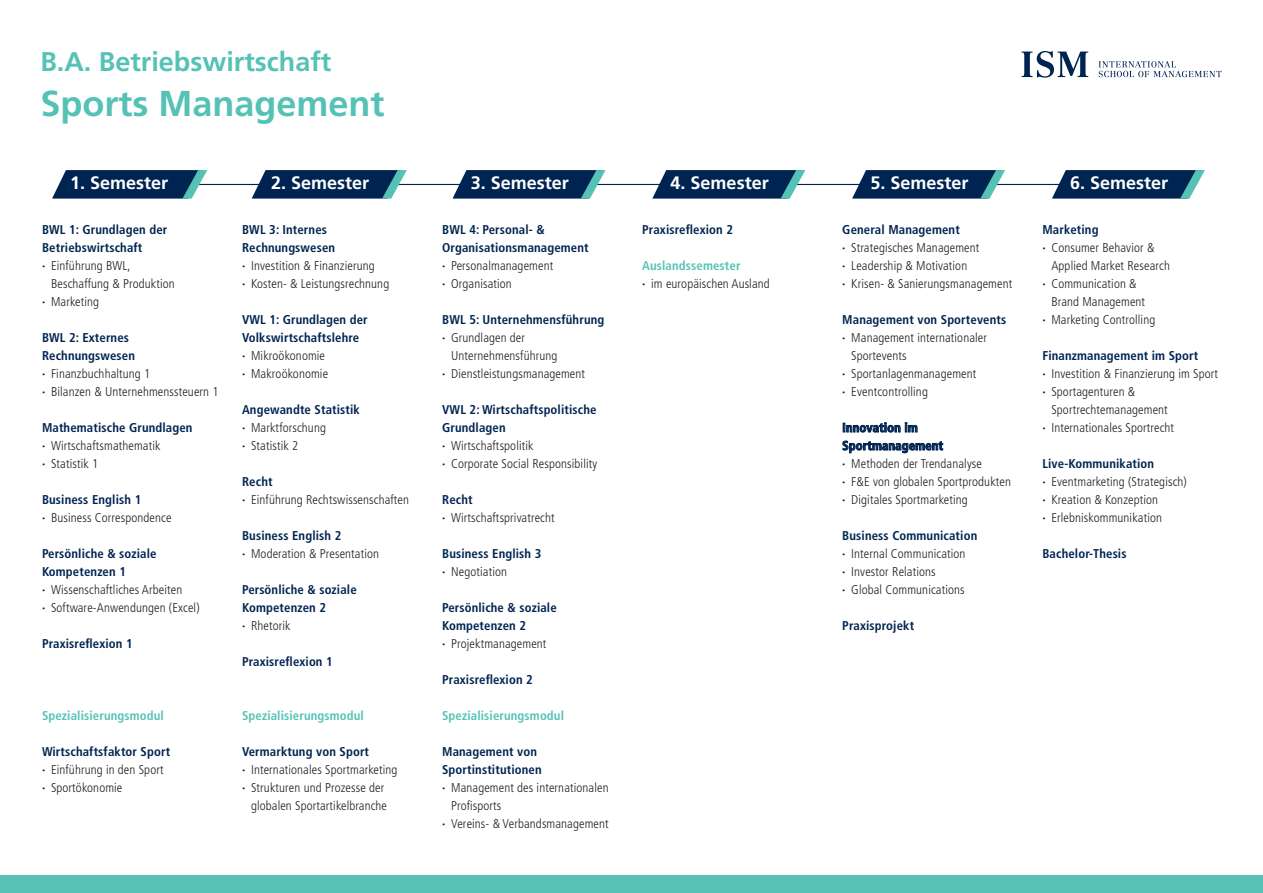
<style>
.page{position:relative;width:1263px;height:893px;background:#fff}
.page>*{position:absolute;margin:0;border:0;box-sizing:border-box;transform-origin:0 0}
.t1{font:700 36px "Frutiger LT Com";color:#55c2b5}
.t2{font:700 27px "Frutiger LT Com";color:#55c2b5}
.t3{font:700 18px "Frutiger LT Com";color:#fff}
.t4{font:300 condensed 12.75px/18px "Frutiger LT Std";letter-spacing:.01em;color:#231f20}
.t5{font:700 condensed 12.75px/18px "Frutiger LT Std";letter-spacing:.01em;color:#002451}
.t6{font:700 condensed 12.75px "Frutiger LT Std";letter-spacing:.01em;color:#55c2b5}
.s1{color:#231f20}
.s2{font-weight:300;color:#231f20}
.s3{font-weight:700}
.s4{font-weight:700;color:#002451}
.s5{font-weight:700;color:#55c2b5}
</style>
<div class="page">
<hr style="left:64px;top:184px;width:1063px;height:1px;background:#002451">
<svg style="left:52px;top:170px;width:155px;height:29px;background:#204469"></svg>
<svg style="left:252px;top:170px;width:155px;height:29px;background:#1f4469"></svg>
<svg style="left:452px;top:170px;width:154px;height:29px;background:#21456a"></svg>
<svg style="left:652px;top:170px;width:153px;height:29px;background:#204469"></svg>
<svg style="left:852px;top:170px;width:153px;height:29px;background:#204469"></svg>
<svg style="left:1052px;top:170px;width:153px;height:29px;background:#204569"></svg>
<div style="left:0;top:876px;width:1263px;height:17px;background:#55c2b5"></div>
<svg style="left:1021px;top:51px;width:67px;height:27px"></svg>
<svg style="left:1098px;top:61px;width:123px;height:16px"></svg>
<h2 class="t2" style="left:40px;top:46px;width:293px">B.A. Betriebswirtschaft</h2>
<h1 class="t1" style="left:40px;top:83px;width:346px">Sports Management</h1>
<h3 class="t3" style="left:70px;top:172px;width:100px">1. Semester</h3>
<h3 class="t3" style="left:271px;top:172px;width:100px">2. Semester</h3>
<h3 class="t3" style="left:471px;top:172px;width:100px">3. Semester</h3>
<h3 class="t3" style="left:671px;top:172px;width:100px">4. Semester</h3>
<h3 class="t3" style="left:870px;top:172px;width:100px">5. Semester</h3>
<h3 class="t3" style="left:1070px;top:172px;width:100px">6. Semester</h3>
<p class="t5" style="left:42px;top:221px;width:127px">BWL 1: Grundlagen der<br>Betriebswirtschaft<br><span class="s1">·</span> <span class="s2">Einführung BWL,</span></p>
<p class="t4" style="left:42px;top:275px;width:134px;text-indent:9px">Beschaffung &amp; Produktion <span class="s3">·</span> Marketing</p>
<p class="t4" style="left:42px;top:329px;width:178px"><span class="s4">BWL 2: Externes<br>Rechnungswesen<br></span><span class="s3">·</span> Finanzbuchhaltung 1<br><span class="s3">·</span> Bilanzen &amp; Unternehmenssteuern 1</p>
<p class="t4" style="left:42px;top:419px;width:152px"><span class="s4">Mathematische Grundlagen </span><span class="s3">·</span> Wirtschaftsmathematik<br><span class="s3">·</span> Statistik 1</p>
<p class="t4" style="left:42px;top:491px;width:131px"><span class="s4">Business English 1<br></span><span class="s3">·</span> Business Correspondence</p>
<p class="t4" style="left:42px;top:545px;width:159px"><span class="s4">Persönliche &amp; soziale<br>Kompetenzen 1<br></span><span class="s3">·</span> Wissenschaftliches Arbeiten<br><span class="s3">·</span> Software-Anwendungen (Excel)</p>
<p class="t5" style="left:42px;top:635px;width:92px">Praxisreflexion 1</p>
<p class="t6" style="left:42px;top:708px;width:123px">Spezialisierungsmodul</p>
<p class="t4" style="left:42px;top:743px;width:130px"><span class="s4">Wirtschaftsfaktor Sport </span><span class="s3">·</span> Einführung in den Sport<br><span class="s3">·</span> Sportökonomie</p>
<p class="t4" style="left:242px;top:221px;width:149px"><span class="s4">BWL 3: Internes<br>Rechnungswesen<br></span><span class="s3">·</span> Investition &amp; Finanzierung<br><span class="s3">·</span> Kosten- &amp; Leistungsrechnung</p>
<p class="t5" style="left:242px;top:311px;width:127px">VWL 1: Grundlagen der<br>Volkswirtschaftslehre<br><span class="s1">·</span> <span class="s2">Mikroökonomie<br></span><span class="s1">·</span> <span class="s2">Makroökonomie</span></p>
<p class="t4" style="left:242px;top:401px;width:119px"><span class="s4">Angewandte Statistik </span><span class="s3">·</span> Marktforschung<br><span class="s3">·</span> Statistik 2</p>
<p class="t4" style="left:242px;top:473px;width:168px"><span class="s4">Recht<br></span><span class="s3">·</span> Einführung Rechtswissenschaften</p>
<p class="t4" style="left:242px;top:527px;width:138px"><span class="s4">Business English 2<br></span><span class="s3">·</span> Moderation &amp; Presentation</p>
<p class="t5" style="left:242px;top:581px;width:116px">Persönliche &amp; soziale<br>Kompetenzen 2<br><span class="s1">·</span> <span class="s2">Rhetorik</span></p>
<p class="t5" style="left:242px;top:653px;width:92px">Praxisreflexion 1</p>
<p class="t6" style="left:242px;top:708px;width:123px">Spezialisierungsmodul</p>
<p class="t4" style="left:242px;top:743px;width:157px"><span class="s4">Vermarktung von Sport<br></span><span class="s3">·</span> Internationales Sportmarketing <span class="s3">·</span> Strukturen und Prozesse der</p>
<p class="t4" style="left:251px;top:797px;width:137px">globalen Sportartikelbranche</p>
<p class="t5" style="left:442px;top:221px;width:148px">BWL 4: Personal- &amp;<br>Organisationsmanagement <span class="s1">·</span> <span class="s2">Personalmanagement<br></span><span class="s1">·</span> <span class="s2">Organisation</span></p>
<p class="t5" style="left:442px;top:311px;width:164px">BWL 5: Unternehmensführung</p>
<p class="t4" style="left:442px;top:329px;width:84px"><span class="s3">·</span> Grundlagen der</p>
<p class="t4" style="left:451px;top:347px;width:108px">Unternehmensführung</p>
<p class="t4" style="left:442px;top:365px;width:144px"><span class="s3">·</span> Dienstleistungsmanagement</p>
<p class="t4" style="left:442px;top:401px;width:157px"><span class="s4">VWL 2: Wirtschaftspolitische<br>Grundlagen<br></span><span class="s3">·</span> Wirtschaftspolitik<br><span class="s3">·</span> Corporate Social Responsibility</p>
<p class="t4" style="left:442px;top:491px;width:114px"><span class="s4">Recht<br></span><span class="s3">·</span> Wirtschaftsprivatrecht</p>
<p class="t5" style="left:442px;top:545px;width:101px">Business English 3 <span class="s1">·</span> <span class="s2">Negotiation</span></p>
<p class="t5" style="left:442px;top:599px;width:116px">Persönliche &amp; soziale<br>Kompetenzen 2<br><span class="s1">·</span> <span class="s2">Projektmanagement</span></p>
<p class="t5" style="left:442px;top:671px;width:92px">Praxisreflexion 2</p>
<p class="t6" style="left:442px;top:708px;width:123px">Spezialisierungsmodul</p>
<p class="t5" style="left:442px;top:743px;width:96px">Management von</p>
<p class="t5" style="left:442px;top:761px;width:101px">Sportinstitutionen</p>
<p class="t4" style="left:442px;top:779px;width:168px"><span class="s3">·</span> Management des internationalen</p>
<p class="t4" style="left:451px;top:797px;width:52px">Profisports</p>
<p class="t4" style="left:442px;top:815px;width:168px"><span class="s3">·</span> Vereins- &amp; Verbandsmanagement</p>
<p class="t5" style="left:642px;top:221px;width:92px">Praxisreflexion 2</p>
<p class="t4" style="left:642px;top:257px;width:129px"><span class="s5">Auslandssemester<br></span><span class="s3">·</span> im europäischen Ausland</p>
<p class="t4" style="left:842px;top:221px;width:171px"><span class="s4">General Management<br></span><span class="s3">·</span> Strategisches Management<br><span class="s3">·</span> Leadership &amp; Motivation<br><span class="s3">·</span> Krisen- &amp; Sanierungsmanagement</p>
<p class="t5" style="left:842px;top:311px;width:166px">Management von Sportevents</p>
<p class="t4" style="left:842px;top:329px;width:146px"><span class="s3">·</span> Management internationaler</p>
<p class="t4" style="left:851px;top:347px;width:57px">Sportevents</p>
<p class="t4" style="left:842px;top:365px;width:136px"><span class="s3">·</span> Sportanlagenmanagement</p>
<p class="t4" style="left:842px;top:383px;width:87px"><span class="s3">·</span> Eventcontrolling</p>
<p class="t4" style="left:842px;top:419px;width:170px"><span class="s4">Innovation im<br>Sportmanagement<br></span><span class="s3">·</span> Methoden der Trendanalyse<br><span class="s3">·</span> F&amp;E von globalen Sportprodukten <span class="s3">·</span> Digitales Sportmarketing</p>
<p class="t4" style="left:842px;top:527px;width:136px"><span class="s4">Business Communication </span><span class="s3">·</span> Internal Communication<br><span class="s3">·</span> Investor Relations<br><span class="s3">·</span> Global Communications</p>
<p class="t5" style="left:842px;top:617px;width:73px">Praxisprojekt</p>
<p class="t5" style="left:1042px;top:221px;width:58px">Marketing</p>
<p class="t4" style="left:1042px;top:239px;width:113px"><span class="s3">·</span> Consumer Behavior &amp;</p>
<p class="t4" style="left:1051px;top:257px;width:120px">Applied Market Research</p>
<p class="t4" style="left:1042px;top:275px;width:96px"><span class="s3">·</span> Communication &amp;</p>
<p class="t4" style="left:1051px;top:293px;width:95px">Brand Management</p>
<p class="t4" style="left:1042px;top:311px;width:114px"><span class="s3">·</span> Marketing Controlling</p>
<p class="t5" style="left:1042px;top:347px;width:157px">Finanzmanagement im Sport</p>
<p class="t4" style="left:1042px;top:365px;width:177px"><span class="s3">·</span> Investition &amp; Finanzierung im Sport</p>
<p class="t4" style="left:1042px;top:383px;width:94px"><span class="s3">·</span> Sportagenturen &amp;</p>
<p class="t4" style="left:1051px;top:401px;width:118px">Sportrechtemanagement</p>
<p class="t4" style="left:1042px;top:419px;width:133px"><span class="s3">·</span> Internationales Sportrecht</p>
<p class="t4" style="left:1042px;top:455px;width:146px"><span class="s4">Live-Kommunikation<br></span><span class="s3">·</span> Eventmarketing (Strategisch) <span class="s3">·</span> Kreation &amp; Konzeption<br><span class="s3">·</span> Erlebniskommunikation</p>
<p class="t5" style="left:1042px;top:545px;width:86px">Bachelor-Thesis</p>
</div>
